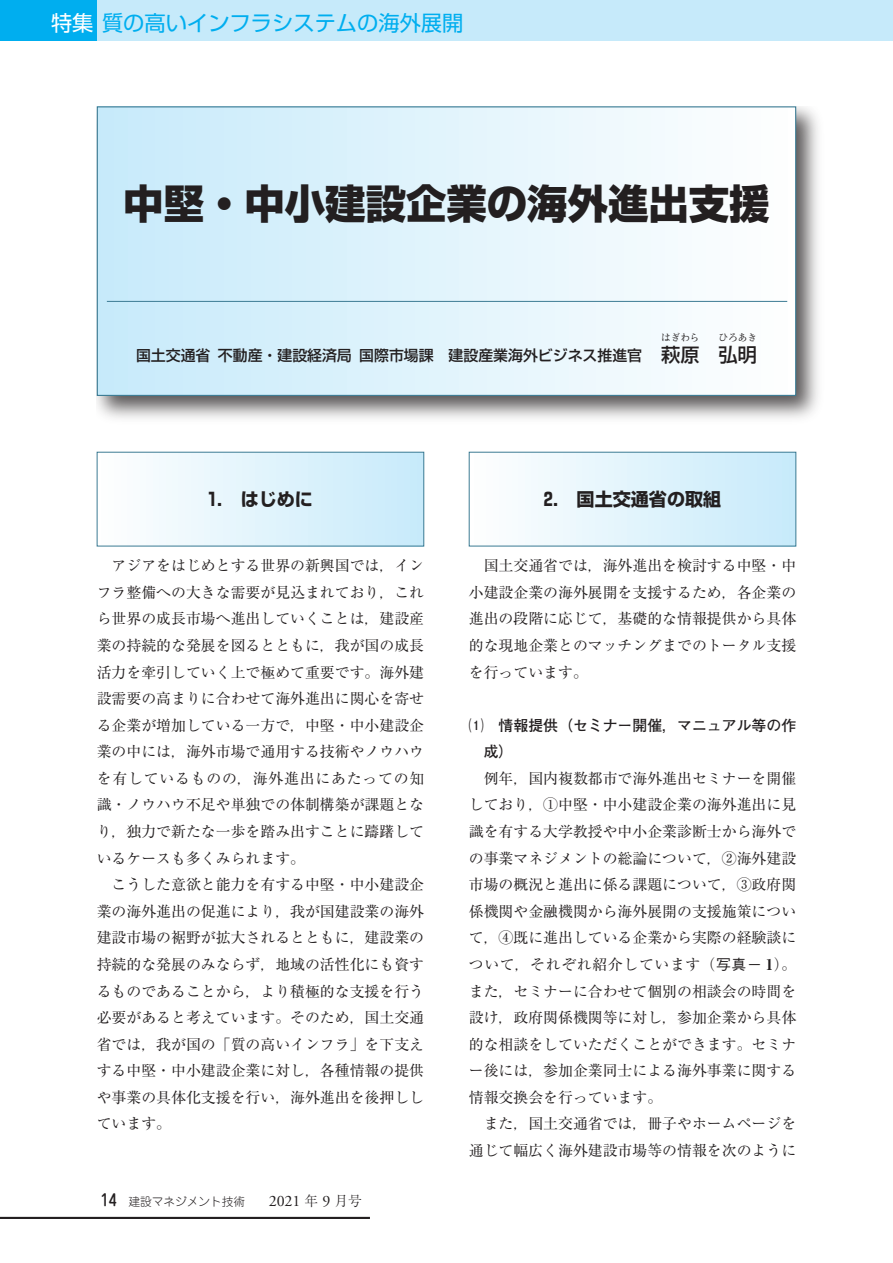
<style>
.page{position:relative;width:893px;height:1263px;background:#fff}
.page>*{position:absolute;margin:0;border:0;box-sizing:border-box;transform-origin:0 0}
.特集_タイトル{font:800 40.35px "Shin Go Pr 6 N";color:#231f20}
.特集_柱{font:21.3px "Shin Go Pr 6 N";color:#00aeef}
.タイトル_名前_氏名ルビ付{font:500 19.2px "Shin Go Pr 6 N";color:#231f20}
.t1{font:700 18px "Shin Go Pr 6 N";color:#231f20}
.ノンブル{font:500 15.9px "Jun 34 Pro";color:#231f20}
.本文_14Q{font:14.85px/26.5px "Ryumin Pr 6 N";color:#231f20;text-align:justify}
.タイトル_名前_氏名ルビ付-2{font:500 14.85px "Shin Go Pr 6 N";color:#231f20}
.中見出し__1___太ゴ_前アキ{font:700 14.85px/26.5px "Futo Go B101 Pr 6 N";color:#231f20}
.t2{font:300 11.7px "Jun 101 Pro";color:#231f20}
.タイトル_名前_氏名ルビ付-3{font:9.6px "Ryumin Pr 6 N";color:#231f20}
.s1{color:#fff}
.s2{font-size:19.2px}
.s3{font-family:"Adobe Garamond Pro";font-weight:400;font-size:15.9px}
.s4{font-family:"Ryumin Pr 6 N";font-size:13.8px}
.s5{font-family:"Gothic BBB Pr 6 N";font-weight:500}
.s6{font-weight:800}
</style>
<div class="page">
<div style="left:0;top:0;width:98px;height:40px;background:#00aeef"></div>
<div style="left:98px;top:0;width:795px;height:40px;background:#c6eafa"></div>
<div style="left:97px;top:452px;width:327px;height:94px;background:linear-gradient(to right,#fefffe,#c6eafa)"></div>
<div style="left:97px;top:452px;width:327px;height:94px;border:1px solid #3c7b93"></div>
<div style="left:469px;top:452px;width:327px;height:94px;background:linear-gradient(to right,#fefffe,#c6eafa)"></div>
<div style="left:469px;top:452px;width:327px;height:94px;border:1px solid #3c7b93"></div>
<img style="left:97px;top:106px;width:721px;height:313px">
<div style="left:97px;top:107px;width:699px;height:288px;background:linear-gradient(to right,#c6eafa,#fefefe)"></div>
<hr style="left:107px;top:301px;width:680px;height:1px;background:#3c7b93">
<hr style="left:0;top:1217px;width:370px;height:2px;background:#231f20">
<p class="特集_柱" style="left:51px;top:6px;width:414px"><span class="s1">特集</span>質の高いインフラシステムの海外展開</p>
<p class="特集_タイトル" style="left:123px;top:172px;width:648px">中堅・中小建設企業の海外進出支援</p>
<p class="タイトル_名前_氏名ルビ付-3" style="left:661px;top:330px;width:40px">はぎわら</p>
<p class="タイトル_名前_氏名ルビ付" style="left:680px;top:339px;width:21px">原</p>
<p class="タイトル_名前_氏名ルビ付" style="left:719px;top:339px;width:40px">弘明</p>
<p class="タイトル_名前_氏名ルビ付-3" style="left:719px;top:330px;width:40px">ひろあき</p>
<p class="タイトル_名前_氏名ルビ付-2" style="left:136px;top:343px;width:546px">国土交通省 不動産・建設経済局 国際市場課　建設産業海外ビジネス推進官 <span class="s2">萩</span></p>
<p class="t1" style="left:208px;top:485px;width:107px">1.　はじめに</p>
<p class="本文_14Q" style="left:97px;top:552px;width:329px;text-indent:15px">アジアをはじめとする世界の新興国では，インフラ整備への大きな需要が見込まれており，これら世界の成長市場へ進出していくことは，建設産業の持続的な発展を図るとともに，我が国の成長活力を牽引していく上で極めて重要です。海外建設需要の高まりに合わせて海外進出に関心を寄せる企業が増加している一方で，中堅・中小建設企業の中には，海外市場で通用する技術やノウハウを有しているものの，海外進出にあたっての知識・ノウハウ不足や単独での体制構築が課題となり，独力で新たな一歩を踏み出すことに躊躇しているケースも多くみられます。</p>
<p class="本文_14Q" style="left:97px;top:871px;width:329px;text-indent:15px">こうした意欲と能力を有する中堅・中小建設企業の海外進出の促進により，我が国建設業の海外建設市場の裾野が拡大されるとともに，建設業の持続的な発展のみならず，地域の活性化にも資するものであることから，より積極的な支援を行う必要があると考えています。そのため，国土交通省では，我が国の「質の高いインフラ」を下支えする中堅・中小建設企業に対し，各種情報の提供や事業の具体化支援を行い，海外進出を後押ししています。</p>
<p class="ノンブル" style="left:101px;top:1188px;width:17px">14</p>
<p class="t2" style="left:128px;top:1192px;width:235px">建設マネジメント技術　　<span class="s3">2021</span> <span class="s4">年</span> <span class="s3">9</span> <span class="s4">月号</span></p>
<p class="t1" style="left:544px;top:485px;width:179px">2.　国土交通省の取組</p>
<p class="本文_14Q" style="left:469px;top:552px;width:329px;text-indent:15px">国土交通省では，海外進出を検討する中堅・中小建設企業の海外展開を支援するため，各企業の進出の段階に応じて，基礎的な情報提供から具体的な現地企業とのマッチングまでのトータル支援を行っています。</p>
<p class="中見出し__1___太ゴ_前アキ" style="left:484px;top:711px;width:314px;text-indent:-15px">⑴　情報提供（セミナー開催，マニュアル等の作成）</p>
<p class="本文_14Q" style="left:469px;top:764px;width:329px;text-indent:15px">例年，国内複数都市で海外進出セミナーを開催しており，①中堅・中小建設企業の海外進出に見識を有する大学教授や中小企業診断士から海外での事業マネジメントの総論について，②海外建設市場の概況と進出に係る課題について，③政府関係機関や金融機関から海外展開の支援施策について，④既に進出している企業から実際の経験談について，それぞれ紹介しています（<span class="s5">写真－</span> <span class="s6">1</span>）。また，セミナーに合わせて個別の相談会の時間を設け，政府関係機関等に対し，参加企業から具体的な相談をしていただくことができます。セミナー後には，参加企業同士による海外事業に関する情報交換会を行っています。</p>
<p class="本文_14Q" style="left:469px;top:1110px;width:329px;text-align:right">また，国土交通省では，冊子やホームページを通じて幅広く海外建設市場等の情報を次のように</p>
</div>
